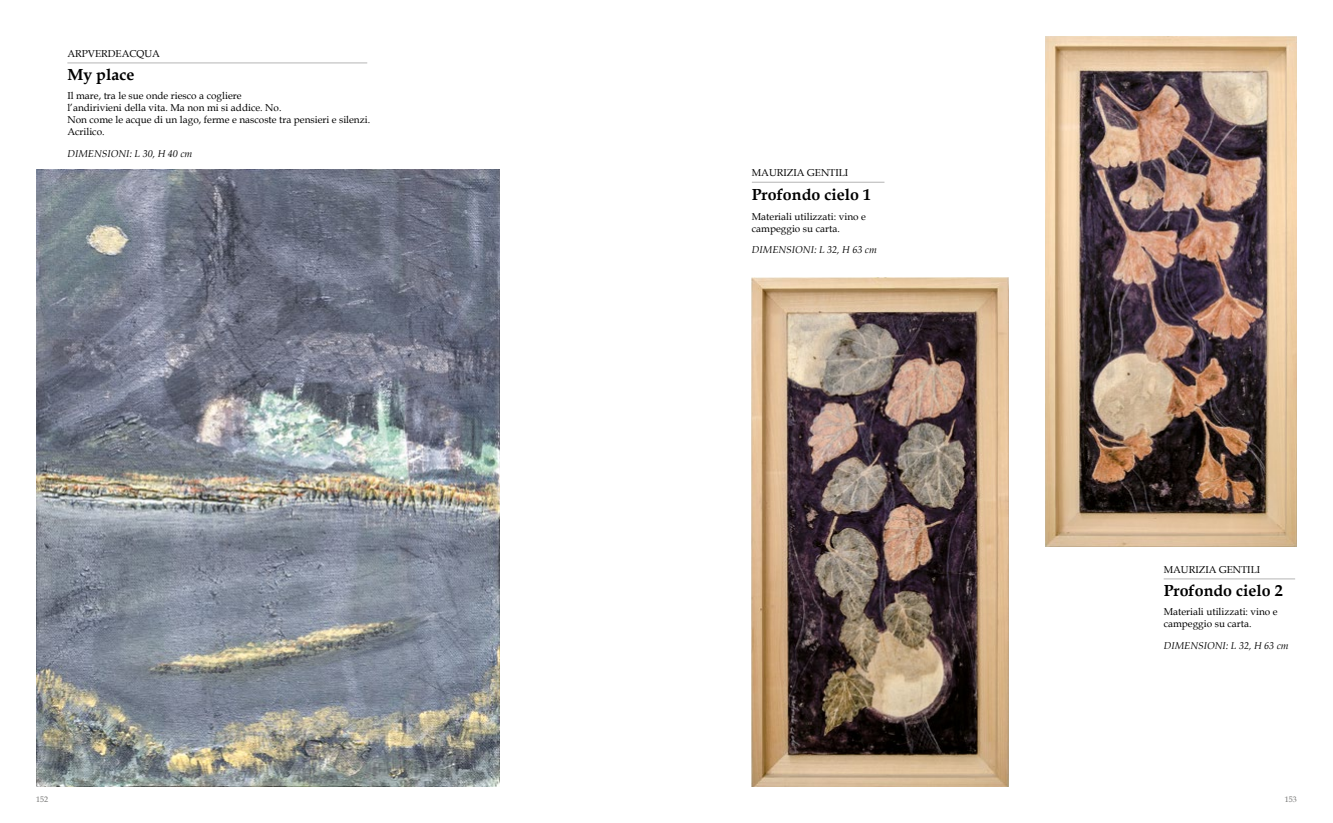
<style>
.page{position:relative;width:1333px;height:823px;background:#fff}
.page>*{position:absolute;margin:0;border:0;box-sizing:border-box;transform-origin:0 0}
.t1{font:700 16px "Book Antiqua";color:#000}
.t2{font:10px/12px "Book Antiqua";color:#000}
.t3{font:italic 10px "Book Antiqua";color:#000}
.t4{font:8px "Book Antiqua";color:#727271}
</style>
<div class="page">
<img style="left:36px;top:169px;width:463px;height:617px">
<hr style="left:67px;top:62px;width:300px;height:1px;background:#000">
<img style="left:751px;top:277px;width:257px;height:509px">
<img style="left:1045px;top:36px;width:251px;height:510px">
<hr style="left:1163px;top:578px;width:131px;height:1px;background:#000">
<hr style="left:751px;top:182px;width:133px;height:1px;background:#000">
<p class="t2" style="left:67px;top:47px;width:94px">ARPVERDEACQUA</p>
<h1 class="t1" style="left:67px;top:64px;width:69px">My place</h1>
<p class="t2" style="left:67px;top:89px;width:304px">Il mare, tra le sue onde riesco a cogliere<br>l’andirivieni della vita. Ma non mi si addice. No.<br>Non come le acque di un lago, ferme e nascoste tra pensieri e silenzi.<br>Acrilico.</p>
<p class="t3" style="left:67px;top:146px;width:126px">DIMENSIONI: L 30, H 40 cm</p>
<p class="t2" style="left:751px;top:166px;width:98px">MAURIZIA GENTILI</p>
<h1 class="t1" style="left:751px;top:183px;width:121px">Profondo cielo 1</h1>
<p class="t2" style="left:751px;top:210px;width:116px">Materiali utilizzati: vino e campeggio su carta.</p>
<p class="t3" style="left:751px;top:243px;width:126px">DIMENSIONI: L 32, H 63 cm</p>
<p class="t2" style="left:1163px;top:562px;width:98px">MAURIZIA GENTILI</p>
<h1 class="t1" style="left:1163px;top:579px;width:121px">Profondo cielo 2</h1>
<p class="t2" style="left:1163px;top:605px;width:116px">Materiali utilizzati: vino e campeggio su carta.</p>
<p class="t3" style="left:1163px;top:637px;width:126px">DIMENSIONI: L 32, H 63 cm</p>
<p class="t4" style="left:36px;top:793px;width:13px">152</p>
<p class="t4" style="left:1284px;top:793px;width:13px">153</p>
</div>
